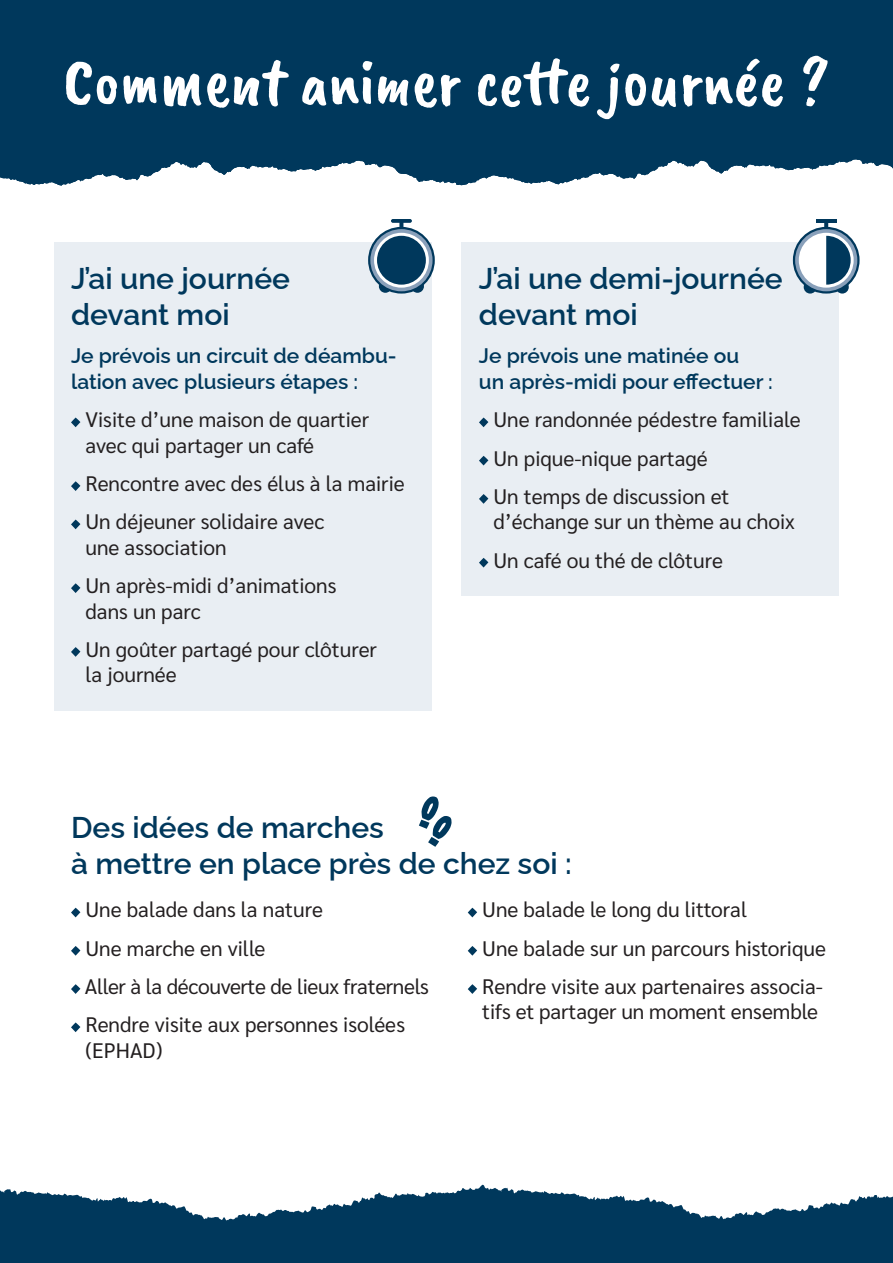
<style>
.page{position:relative;width:893px;height:1263px;background:#fff}
.page>*{position:absolute;margin:0;border:0;box-sizing:border-box;transform-origin:0 0}
.t1{font:68.4px "Caveat Brush";color:#fff}
.t2{font:600 30px/36px "Raleway";color:#00385c}
.t3{font:21px/38.2px "Sarabun";color:#231f20}
.t4{font:600 21px/25.5px "Raleway";color:#00385c}
</style>
<div class="page">
<svg style="left:0;top:1184px;width:893px;height:79px;fill:#00385c"></svg>
<div style="left:54px;top:242px;width:377px;height:469px;background:#e9eef3"></div>
<svg style="left:71px;top:417px;width:9px;height:10px"></svg>
<svg style="left:71px;top:481px;width:9px;height:10px"></svg>
<svg style="left:71px;top:519px;width:9px;height:10px"></svg>
<svg style="left:71px;top:583px;width:9px;height:10px"></svg>
<svg style="left:71px;top:647px;width:9px;height:10px"></svg>
<div style="left:462px;top:242px;width:377px;height:354px;background:#e9eef3"></div>
<svg style="left:479px;top:417px;width:9px;height:10px"></svg>
<svg style="left:479px;top:456px;width:9px;height:9px"></svg>
<svg style="left:479px;top:494px;width:9px;height:10px"></svg>
<svg style="left:479px;top:558px;width:9px;height:9px"></svg>
<svg style="left:71px;top:908px;width:9px;height:9px"></svg>
<svg style="left:71px;top:946px;width:9px;height:10px"></svg>
<svg style="left:71px;top:984px;width:9px;height:10px"></svg>
<svg style="left:71px;top:1022px;width:9px;height:10px"></svg>
<svg style="left:468px;top:908px;width:9px;height:9px"></svg>
<svg style="left:468px;top:946px;width:9px;height:10px"></svg>
<svg style="left:468px;top:984px;width:9px;height:10px"></svg>
<svg style="left:419px;top:796px;width:33px;height:51px"></svg>
<div style="left:379px;top:280px;width:13px;height:13px;background:#00385c;border-radius:50%"></div>
<div style="left:411px;top:280px;width:13px;height:13px;background:#00385c;border-radius:50%"></div>
<div style="left:804px;top:281px;width:13px;height:13px;background:#00385c;border-radius:50%"></div>
<div style="left:836px;top:281px;width:13px;height:13px;background:#00385c;border-radius:50%"></div>
<div style="left:399px;top:220px;width:4px;height:24px;border:3px solid #00385c"></div>
<svg style="left:369px;top:228px;width:65px;height:64px"></svg>
<div style="left:368px;top:227px;width:67px;height:67px;border:2px solid #00385c;border-radius:50%"></div>
<svg style="left:374px;top:233px;width:55px;height:55px"></svg>
<div style="left:377px;top:236px;width:49px;height:49px;background:#00385c;border-radius:50%"></div>
<svg style="left:391px;top:219px;width:21px;height:4px"></svg>
<div style="left:824px;top:220px;width:4px;height:24px;border:3px solid #00385c"></div>
<svg style="left:794px;top:228px;width:64px;height:64px"></svg>
<div style="left:793px;top:227px;width:67px;height:67px;border:2px solid #00385c;border-radius:50%"></div>
<div style="left:799px;top:233px;width:55px;height:55px;background:#fff;border-radius:50%"></div>
<svg style="left:826px;top:223px;width:25px;height:62px"></svg>
<hr style="left:816px;top:219px;width:21px;height:4px;background:#00385c">
<svg style="left:0;top:0;width:893px;height:186px;background:#124667"></svg>
<h1 class="t1" style="left:63px;top:42px;width:768px">Comment animer cette journée ?</h1>
<h1 class="t1" style="left:523px;top:42px;width:25px">t</h1>
<h2 class="t2" style="left:71px;top:258px;width:221px">J’ai une journée devant moi</h2>
<p class="t4" style="left:71px;top:341px;width:327px">Je prévois un circuit de déambu&shy;lation avec plusieurs étapes :</p>
<p class="t3" style="left:86px;top:407px;width:285px;line-height:25.5px">Visite d’une maison de quartier avec qui partager un café</p>
<p class="t3" style="left:86px;top:465px;width:321px">Rencontre avec des élus à la mairie<br>Un déjeuner solidaire avec</p>
<p class="t3" style="left:86px;top:528px;width:252px">une association<br>Un après-midi d’animations</p>
<p class="t3" style="left:86px;top:592px;width:293px">dans un parc<br>Un goûter partagé pour clôturer</p>
<p class="t3" style="left:86px;top:656px;width:93px">la journée</p>
<h2 class="t2" style="left:479px;top:258px;width:305px">J’ai une demi-journée devant moi</h2>
<p class="t4" style="left:479px;top:341px;width:295px">Je prévois une matinée ou<br>un après-midi pour effectuer :</p>
<p class="t3" style="left:493px;top:401px;width:309px">Une randonnée pédestre familiale<br>Un pique-nique partagé<br>Un temps de discussion et</p>
<p class="t3" style="left:493px;top:503px;width:303px">d’échange sur un thème au choix<br>Un café ou thé de clôture</p>
<h2 class="t2" style="left:71px;top:806px;width:502px">Des idées de marches<br>à mettre en place près de chez soi :</h2>
<p class="t3" style="left:85px;top:891px;width:345px">Une balade dans la nature<br>Une marche en ville<br>Aller à la découverte de lieux fraternels<br>Rendre visite aux personnes isolées</p>
<p class="t3" style="left:86px;top:1031px;width:78px">(EPHAD)</p>
<p class="t3" style="left:482px;top:891px;width:345px">Une balade le long du littoral<br>Une balade sur un parcours historique<br>Rendre visite aux partenaires associa-</p>
<p class="t3" style="left:482px;top:993px;width:337px">tifs et partager un moment ensemble</p>
</div>
